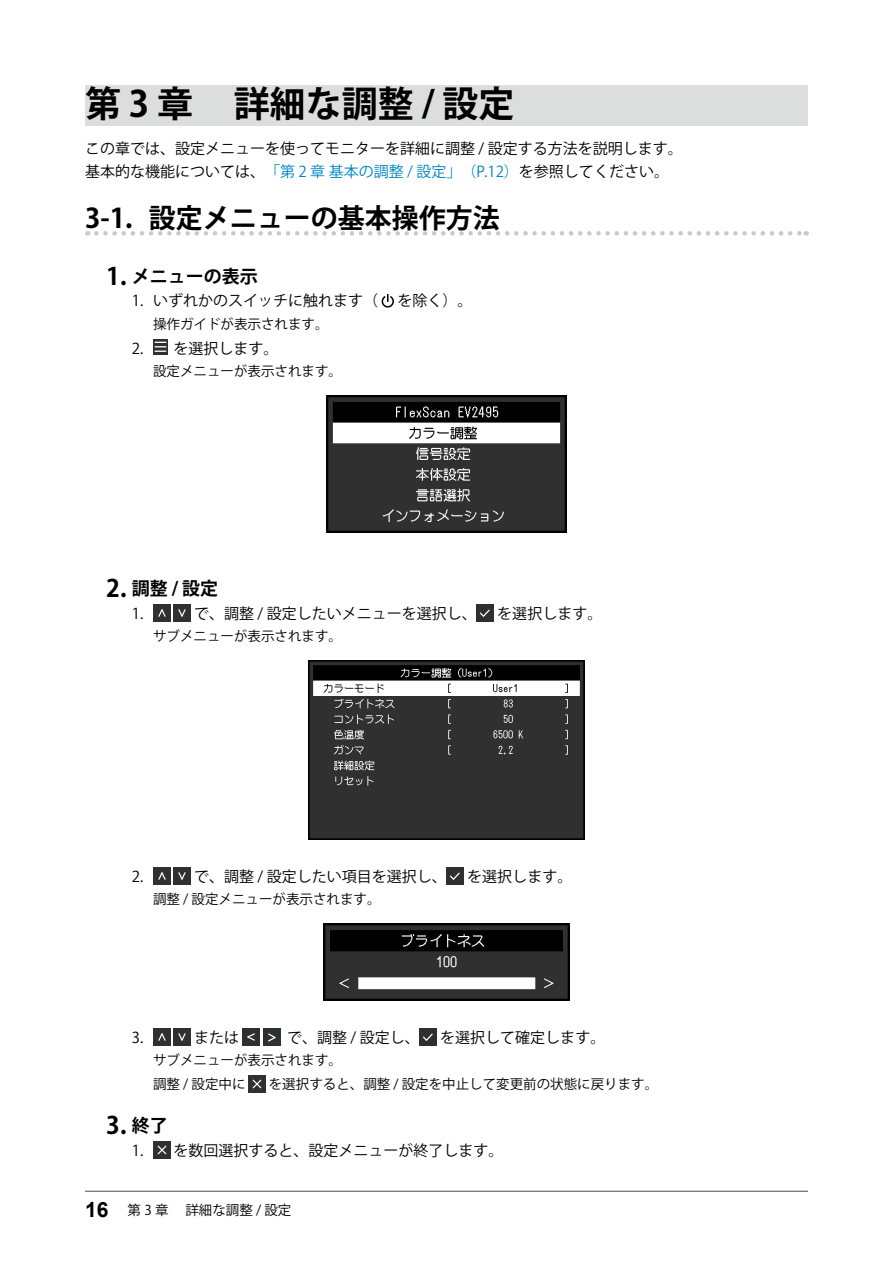
<style>
.page{position:relative;width:893px;height:1263px;background:#fff}
.page>*{position:absolute;margin:0;border:0;box-sizing:border-box;transform-origin:0 0}
.t1{font:700 36px "Koz Go Pro";color:#000}
.t2{font:700 27px "Koz Go Pro";color:#000}
.t3{font:700 24px "Koz Go Pro";color:#000}
.t4{font:700 18px "Koz Go Pro";color:#000}
.t5{font:15px/22.5px "Koz Go Pro";color:#000}
.t6{font:13.5px/24.3px "Koz Go Pro";color:#000}
.s1{color:#0087c3}
.s2{font-size:24px}
.s3{font-size:18px}
.s4{font-family:"Arial";font-weight:700;font-size:21px}
</style>
<div class="page">
<div style="left:85px;top:85px;width:723px;height:40px;background:#dcdddd"></div>
<svg style="left:96px;top:231px;width:711px;height:5px"></svg>
<svg style="left:382px;top:294px;width:12px;height:14px"></svg>
<img style="left:153px;top:340px;width:15px;height:15px">
<img style="left:326px;top:395px;width:241px;height:138px">
<img style="left:153px;top:604px;width:17px;height:17px">
<img style="left:174px;top:604px;width:17px;height:17px">
<img style="left:477px;top:604px;width:17px;height:17px">
<img style="left:308px;top:660px;width:277px;height:179px">
<img style="left:153px;top:867px;width:17px;height:17px">
<img style="left:174px;top:867px;width:17px;height:17px">
<img style="left:447px;top:867px;width:17px;height:17px">
<img style="left:324px;top:923px;width:245px;height:77px">
<img style="left:153px;top:1028px;width:17px;height:17px">
<img style="left:174px;top:1028px;width:17px;height:17px">
<img style="left:243px;top:1028px;width:17px;height:17px">
<img style="left:263px;top:1028px;width:17px;height:17px">
<img style="left:420px;top:1028px;width:17px;height:17px">
<img style="left:249px;top:1076px;width:17px;height:17px">
<img style="left:153px;top:1142px;width:17px;height:17px">
<hr style="left:85px;top:1191px;width:723px;height:1px;background:#595757">
<h1 class="t1" style="left:85px;top:80px;width:431px">第 3 章 詳細な調整 / 設定</h1>
<p class="t5" style="left:85px;top:138px;width:599px">この章では、設定メニューを使ってモニターを詳細に調整 / 設定する方法を説明します。基本的な機能については、<span class="s1">「第 2 章基本の調整 / 設定」（P.12）</span>を参照してください。</p>
<h2 class="t2" style="left:85px;top:201px;width:416px">3-1. 設定メニューの基本操作方法</h2>
<p class="t4" style="left:106px;top:265px;width:153px"><span class="s2">1.</span> メニューの表示</p>
<p class="t5" style="left:132px;top:289px;width:248px">1. いずれかのスイッチに触れます（</p>
<p class="t5" style="left:397px;top:289px;width:76px">を除く）。</p>
<p class="t6" style="left:153px;top:312px;width:177px">操作ガイドが表示されます。</p>
<p class="t5" style="left:132px;top:338px;width:148px">2. を選択します。</p>
<p class="t6" style="left:153px;top:359px;width:191px">設定メニューが表示されます。</p>
<p class="t4" style="left:106px;top:577px;width:113px"><span class="s2">2.</span> 調整 / 設定</p>
<p class="t5" style="left:132px;top:602px;width:13px">1.</p>
<p class="t5" style="left:194px;top:602px;width:284px">で、調整 / 設定したいメニューを選択し、</p>
<p class="t5" style="left:497px;top:602px;width:106px">を選択します。</p>
<p class="t6" style="left:153px;top:624px;width:191px">サブメニューが表示されます。</p>
<p class="t5" style="left:132px;top:865px;width:13px">2.</p>
<p class="t5" style="left:194px;top:865px;width:254px">で、調整 / 設定したい項目を選択し、</p>
<p class="t5" style="left:467px;top:865px;width:106px">を選択します。</p>
<p class="t6" style="left:153px;top:887px;width:229px">調整 / 設定メニューが表示されます。</p>
<p class="t5" style="left:132px;top:1026px;width:13px">3.</p>
<p class="t5" style="left:194px;top:1026px;width:46px">または</p>
<p class="t5" style="left:287px;top:1026px;width:134px">で、調整 / 設定し、</p>
<p class="t5" style="left:440px;top:1026px;width:166px">を選択して確定します。</p>
<p class="t6" style="left:153px;top:1048px;width:191px">サブメニューが表示されます。調整 / 設定中に</p>
<p class="t6" style="left:269px;top:1073px;width:391px">を選択すると、調整 / 設定を中止して変更前の状態に戻ります。</p>
<h3 class="t3" style="left:106px;top:1110px;width:63px">3. <span class="s3">終了</span></h3>
<p class="t5" style="left:132px;top:1139px;width:373px">1. を数回選択すると、設定メニューが終了します。</p>
<p class="t6" style="left:85px;top:1198px;width:208px"><span class="s4">16</span> 第 3 章　詳細な調整 / 設定</p>
</div>
